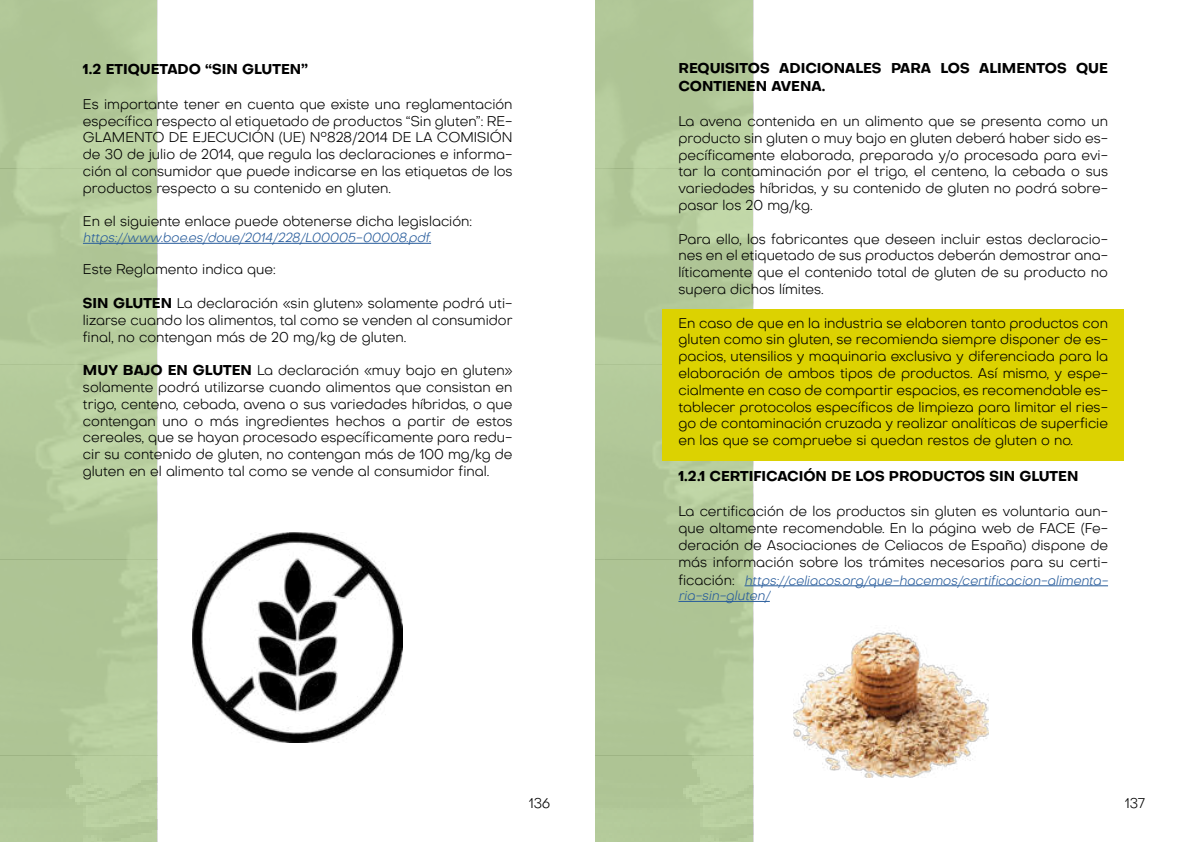
<style>
.page{position:relative;width:1191px;height:842px;background:#fff}
.page>*{position:absolute;margin:0;border:0;box-sizing:border-box;transform-origin:0 0}
.t1{font:300 14px/16.8px "Octarine";color:#000;text-align:justify}
.t2{font:700 14px/18px "Octarine";color:#000}
.t3{font:italic 300 13px/15.6px "Octarine";color:#265b9b}
.s1{font-weight:700}
.s2{font-style:normal;font-size:14px;color:#000}
</style>
<div class="page">
<div style="left:595px;top:0;width:158px;height:842px;background:linear-gradient(to right,#afc596,#b5cb9b)"></div>
<div style="left:0;top:0;width:157px;height:842px;background:linear-gradient(to right,#afc595,#b9cf9f)"></div>
<hr style="left:83px;top:243px;width:348px;height:1px;background:#265b9b">
<img style="left:193px;top:533px;width:210px;height:210px">
<div style="left:662px;top:309px;width:461px;height:151px;background:#dcd201"></div>
<hr style="left:744px;top:585px;width:364px;height:1px;background:#265b9b">
<hr style="left:678px;top:601px;width:92px;height:1px;background:#265b9b">
<img style="left:794px;top:630px;width:194px;height:147px">
<p class="t2" style="left:83px;top:60px;width:227px">1.2 ETIQUETADO “SIN GLUTEN”</p>
<p class="t1" style="left:83px;top:96px;width:431px">Es importante tener en cuenta que existe una reglamentación específica respecto al etiquetado de productos “Sin gluten”: RE-GLAMENTO DE EJECUCIÓN (UE) N°828/2014 DE LA COMISIÓN de 30 de julio de 2014, que regula las declaraciones e informa&shy;ción al consumidor que puede indicarse en las etiquetas de los productos respecto a su contenido en gluten.</p>
<p class="t1" style="left:83px;top:213px;width:391px">En el siguiente enlace puede obtenerse dicha legislación:</p>
<p class="t3" style="left:83px;top:230px;width:350px">https://www.boe.es/doue/2014/228/L00005-00008.pdf.</p>
<p class="t1" style="left:83px;top:261px;width:194px">Este Reglamento indica que:</p>
<p class="t1" style="left:83px;top:295px;width:431px"><span class="s1">SIN GLUTEN</span> La declaración «sin gluten» solamente podrá uti&shy;lizarse cuando los alimentos, tal como se venden al consumidor final, no contengan más de 20 mg/kg de gluten.</p>
<p class="t1" style="left:83px;top:362px;width:431px"><span class="s1">MUY BAJO EN GLUTEN</span> La declaración «muy bajo en gluten» solamente podrá utilizarse cuando alimentos que consistan en trigo, centeno, cebada, avena o sus variedades híbridas, o que contengan uno o más ingredientes hechos a partir de estos cereales, que se hayan procesado específicamente para redu&shy;cir su contenido de gluten, no contengan más de 100 mg/kg de gluten en el alimento tal como se vende al consumidor final.</p>
<p class="t2" style="left:678px;top:59px;width:431px">REQUISITOS ADICIONALES PARA LOS ALIMENTOS QUE<br>CONTIENEN AVENA.</p>
<p class="t1" style="left:678px;top:113px;width:431px">La avena contenida en un alimento que se presenta como un producto sin gluten o muy bajo en gluten deberá haber sido es&shy;pecíficamente elaborada, preparada y/o procesada para evi&shy;tar la contaminación por el trigo, el centeno, la cebada o sus variedades híbridas, y su contenido de gluten no podrá sobre&shy;pasar los 20 mg/kg.</p>
<p class="t1" style="left:678px;top:231px;width:431px">Para ello, los fabricantes que deseen incluir estas declaracio&shy;nes en el etiquetado de sus productos deberán demostrar ana&shy;líticamente que el contenido total de gluten de su producto no supera dichos límites.</p>
<p class="t1" style="left:678px;top:315px;width:431px">En caso de que en la industria se elaboren tanto productos con gluten como sin gluten, se recomienda siempre disponer de es&shy;pacios, utensilios y maquinaria exclusiva y diferenciada para la elaboración de ambos tipos de productos. Así mismo, y espe&shy;cialmente en caso de compartir espacios, es recomendable es&shy;tablecer protocolos específicos de limpieza para limitar el ries&shy;go de contaminación cruzada y realizar analíticas de superficie en las que se compruebe si quedan restos de gluten o no.</p>
<p class="t2" style="left:678px;top:467px;width:401px">1.2.1 CERTIFICACIÓN DE LOS PRODUCTOS SIN GLUTEN</p>
<p class="t1" style="left:678px;top:503px;width:431px">La certificación de los productos sin gluten es voluntaria aun&shy;que altamente recomendable. En la página web de FACE (Fe&shy;deración de Asociaciones de Celiacos de España) dispone de más información sobre los trámites necesarios para su certi-</p>
<p class="t3" style="left:678px;top:572px;width:428px"><span class="s2">ficación:</span> https://celiacos.org/que-hacemos/certificacion-alimenta&shy;ria-sin-gluten/</p>
<p class="t1" style="left:529px;top:795px;width:22px">136</p>
<p class="t1" style="left:1125px;top:795px;width:21px">137</p>
</div>
